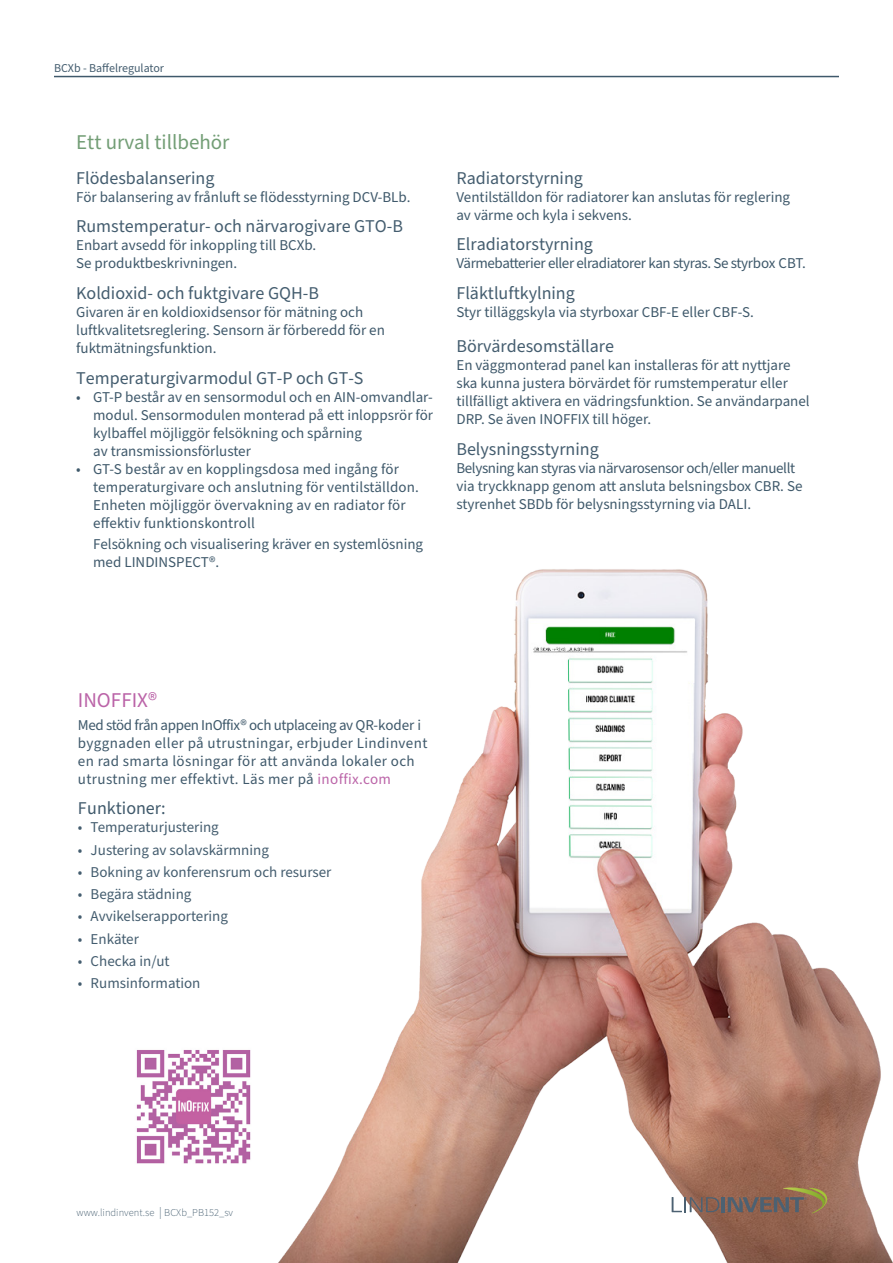
<style>
.page{position:relative;width:893px;height:1263px;background:#fff}
.page>*{position:absolute;margin:0;border:0;box-sizing:border-box;transform-origin:0 0}
.Rubrik_1{font:21px "Source Sans Pro";color:#739e76}
.Rubrik_1-2{font:21px "Source Sans Pro";color:#bb64a8}
.Rubrik_2{font:18px "Source Sans Pro";color:#445d6f}
.Rubrik_2-2{font:18px "Source Sans Pro";color:#3f596b}
.Brödtext{font:15px/18px "Source Sans Pro";color:#3f596b}
.Brödtext-2{font:15px/18px "Source Sans Pro";letter-spacing:.025em;color:#3f596b}
.t1{font:15px "Source Sans Pro";color:#445d6f}
.Brödtext-3{font:15px "Source Sans Pro";letter-spacing:-.025em;color:#3f596b}
.t2{font:12px "Source Sans Pro";color:#445d6f}
.t3{font:300 10.5px "Source Sans Pro";color:#445d6f}
.t4{font:300 6.15px "Source Sans Pro";color:#4d6172}
.s1{color:#bb64a8}
.s2{color:#445d6f}
.s3{font-size:12px}
</style>
<div class="page">
<hr style="left:54px;top:76px;width:785px;height:1px;background:#3f596b">
<img style="left:278px;top:569px;width:615px;height:694px">
<img style="left:136px;top:1050px;width:115px;height:114px">
<svg style="left:672px;top:1197px;width:47px;height:15px"></svg>
<hr style="left:722px;top:1197px;width:3px;height:15px;background:#4c6172">
<svg style="left:728px;top:1187px;width:114px;height:26px;background:#886c56"></svg>
<p class="t2" style="left:54px;top:60px;width:112px">BCXb - Baffelregulator</p>
<p class="Rubrik_1" style="left:76px;top:128px;width:155px">Ett urval tillbehör</p>
<p class="Rubrik_2" style="left:76px;top:166px;width:140px">Flödesbalansering</p>
<p class="Brödtext" style="left:76px;top:188px;width:336px">För balansering av frånluft se flödesstyrning DCV-BLb.</p>
<p class="Rubrik_2" style="left:76px;top:214px;width:328px">Rumstemperatur- och närvarogivare GTO-B</p>
<p class="Brödtext" style="left:76px;top:237px;width:242px">Enbart avsedd för inkoppling till BCXb.<br>Se produktbeskrivningen.</p>
<p class="Rubrik_2" style="left:76px;top:281px;width:244px">Koldioxid- och fuktgivare GQH-B</p>
<p class="Brödtext" style="left:76px;top:304px;width:310px">Givaren är en koldioxidsensor för mätning och luftkvalitetsreglering. Sensorn är förberedd för en fuktmätningsfunktion.</p>
<p class="Rubrik_2" style="left:76px;top:366px;width:289px">Temperaturgivarmodul GT-P och GT-S</p>
<p class="Brödtext" style="left:93px;top:388px;width:341px;text-indent:-17px">• GT-P består av en sensormodul och en AIN-omvandlar&shy;modul. Sensormodulen monterad på ett inloppsrör för kylbaffel möjliggör felsökning och spårning<br>av transmissionsförluster</p>
<p class="Brödtext" style="left:93px;top:460px;width:327px;text-indent:-17px">• GT-S består av en kopplingsdosa med ingång för temperaturgivare och anslutning för ventilställdon.<br>Enheten möjliggör övervakning av en radiator för effektiv funktionskontroll</p>
<p class="Brödtext" style="left:93px;top:535px;width:331px">Felsökning och visualisering kräver en systemlösning med LINDINSPECT®.</p>
<p class="Rubrik_2" style="left:456px;top:166px;width:128px">Radiatorstyrning</p>
<p class="Brödtext" style="left:456px;top:188px;width:335px">Ventilställdon för radiatorer kan anslutas för reglering av värme och kyla i sekvens.</p>
<p class="Rubrik_2" style="left:456px;top:232px;width:138px">Elradiatorstyrning</p>
<p class="Brödtext-3" style="left:456px;top:253px;width:351px">Värmebatterier eller elradiatorer kan styras. Se styrbox CBT.</p>
<p class="Rubrik_2" style="left:456px;top:281px;width:120px">Fläktluftkylning</p>
<p class="Brödtext" style="left:456px;top:304px;width:299px">Styr tilläggskyla via styrboxar CBF-E eller CBF-S.</p>
<p class="Rubrik_2" style="left:456px;top:334px;width:159px">Börvärdesomställare</p>
<p class="Brödtext" style="left:456px;top:357px;width:355px">En väggmonterad panel kan installeras för att nyttjare ska kunna justera börvärdet för rumstemperatur eller tillfälligt aktivera en vädringsfunktion. Se användarpanel DRP. Se även INOFFIX till höger.</p>
<p class="Rubrik_2" style="left:456px;top:437px;width:144px">Belysningsstyrning</p>
<p class="Brödtext" style="left:456px;top:460px;width:348px">Belysning kan styras via närvarosensor och/eller manuellt via tryckknapp genom att ansluta belsningsbox CBR. Se styrenhet SBDb för belysningsstyrning via DALI.</p>
<p class="Rubrik_1-2" style="left:78px;top:686px;width:81px">INOFFIX®</p>
<p class="Brödtext-2" style="left:78px;top:716px;width:351px">Med stöd från appen InOffix® och utplaceing av QR-koder i byggnaden eller på utrustningar, erbjuder Lindinvent en rad smarta lösningar för att använda lokaler och utrustning mer effektivt. Läs mer på <span class="s1">inoffix.com</span></p>
<p class="Rubrik_2-2" style="left:78px;top:796px;width:89px"><span class="s2">F</span>unktioner:</p>
<p class="t1" style="left:78px;top:817px;width:142px">• Temperaturjustering</p>
<p class="t1" style="left:78px;top:839px;width:192px">• Justering av solavskärmning</p>
<p class="t1" style="left:78px;top:862px;width:255px">• Bokning av konferensrum och resurser</p>
<p class="t1" style="left:78px;top:884px;width:115px">• Begära städning</p>
<p class="t1" style="left:78px;top:906px;width:152px">• Avvikelserapportering</p>
<p class="t1" style="left:78px;top:928px;width:63px">• Enkäter</p>
<p class="t1" style="left:78px;top:951px;width:93px">• Checka in/ut</p>
<p class="t1" style="left:78px;top:973px;width:124px">• Rumsinformation</p>
<p class="t3" style="left:77px;top:1205px;width:158px">www.lindinvent.se <span class="s3">|</span> BCXb_PB152_sv</p>
<p class="t4" style="left:805px;top:1196px;width:4px">®</p>
</div>
